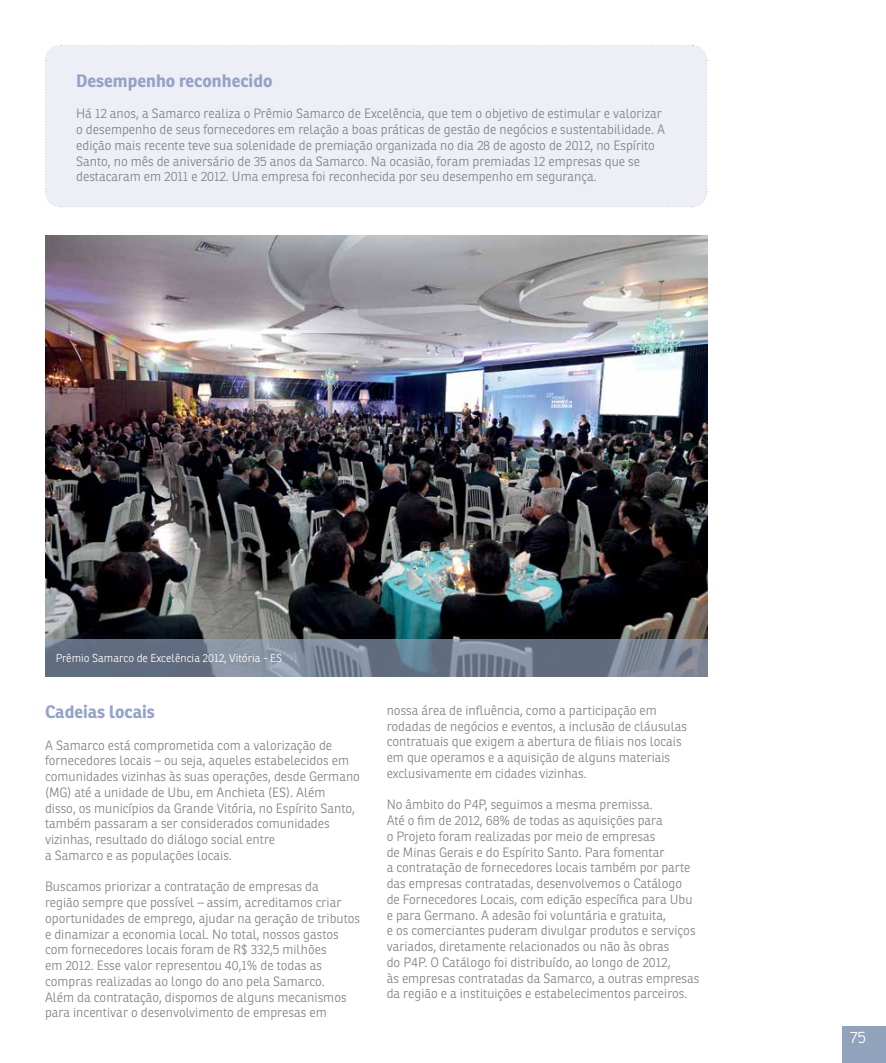
<style>
.page{position:relative;width:886px;height:1063px;background:#fff}
.page>*{position:absolute;margin:0;border:0;box-sizing:border-box;transform-origin:0 0}
.t1{font:700 17.5px "Ronnia";color:#95a2c8}
.t2{font:300 16.25px "Ronnia";color:#fff}
.t3{font:300 13.12px/15.8px "Ronnia";color:#808285}
.t4{font:300 11.25px "Ronnia";color:#fff}
</style>
<div class="page">
<div style="left:842px;top:1026px;width:44px;height:37px;background:#91a2bc"></div>
<img style="left:45px;top:236px;width:662px;height:404px">
<svg style="left:45px;top:640px;width:662px;height:37px;background:#707d8e"></svg>
<div style="left:45px;top:45px;width:662px;height:163px;background:#eeeff6"></div>
<h1 class="t1" style="left:76px;top:69px;width:198px">Desempenho reconhecido</h1>
<p class="t3" style="left:76px;top:106px;width:590px">Há 12 anos, a Samarco realiza o Prêmio Samarco de Excelência, que tem o objetivo de estimular e valorizar o desempenho de seus fornecedores em relação a boas práticas de gestão de negócios e sustentabilidade. A edição mais recente teve sua solenidade de premiação organizada no dia 28 de agosto de 2012, no Espírito Santo, no mês de aniversário de 35 anos da Samarco. Na ocasião, foram premiadas 12 empresas que se destacaram em 2011 e 2012. Uma empresa foi reconhecida por seu desempenho em segurança.</p>
<p class="t4" style="left:56px;top:651px;width:228px">Prêmio Samarco de Excelência 2012, Vitória - ES</p>
<h1 class="t1" style="left:45px;top:701px;width:111px">Cadeias locais</h1>
<p class="t3" style="left:45px;top:737px;width:316px">A Samarco está comprometida com a valorização de fornecedores locais – ou seja, aqueles estabelecidos em comunidades vizinhas às suas operações, desde Germano (MG) até a unidade de Ubu, em Anchieta (ES). Além<br>disso, os municípios da Grande Vitória, no Espírito Santo, também passaram a ser considerados comunidades vizinhas, resultado do diálogo social entre<br>a Samarco e as populações locais.</p>
<p class="t3" style="left:45px;top:879px;width:317px">Buscamos priorizar a contratação de empresas da<br>região sempre que possível – assim, acreditamos criar oportunidades de emprego, ajudar na geração de tributos e dinamizar a economia local. No total, nossos gastos com fornecedores locais foram de R$ 332,5 milhões<br>em 2012. Esse valor representou 40,1% de todas as compras realizadas ao longo do ano pela Samarco.<br>Além da contratação, dispomos de alguns mecanismos para incentivar o desenvolvimento de empresas em</p>
<p class="t3" style="left:387px;top:702px;width:302px">nossa área de influência, como a participação em rodadas de negócios e eventos, a inclusão de cláusulas contratuais que exigem a abertura de filiais nos locais em que operamos e a aquisição de alguns materiais exclusivamente em cidades vizinhas.</p>
<p class="t3" style="left:387px;top:797px;width:314px">No âmbito do P4P, seguimos a mesma premissa.<br>Até o fim de 2012, 68% de todas as aquisições para<br>o Projeto foram realizadas por meio de empresas<br>de Minas Gerais e do Espírito Santo. Para fomentar<br>a contratação de fornecedores locais também por parte das empresas contratadas, desenvolvemos o Catálogo<br>de Fornecedores Locais, com edição específica para Ubu e para Germano. A adesão foi voluntária e gratuita,<br>e os comerciantes puderam divulgar produtos e serviços variados, diretamente relacionados ou não às obras<br>do P4P. O Catálogo foi distribuído, ao longo de 2012,<br>às empresas contratadas da Samarco, a outras empresas da região e a instituições e estabelecimentos parceiros.</p>
<p class="t2" style="left:850px;top:1027px;width:17px">75</p>
</div>
